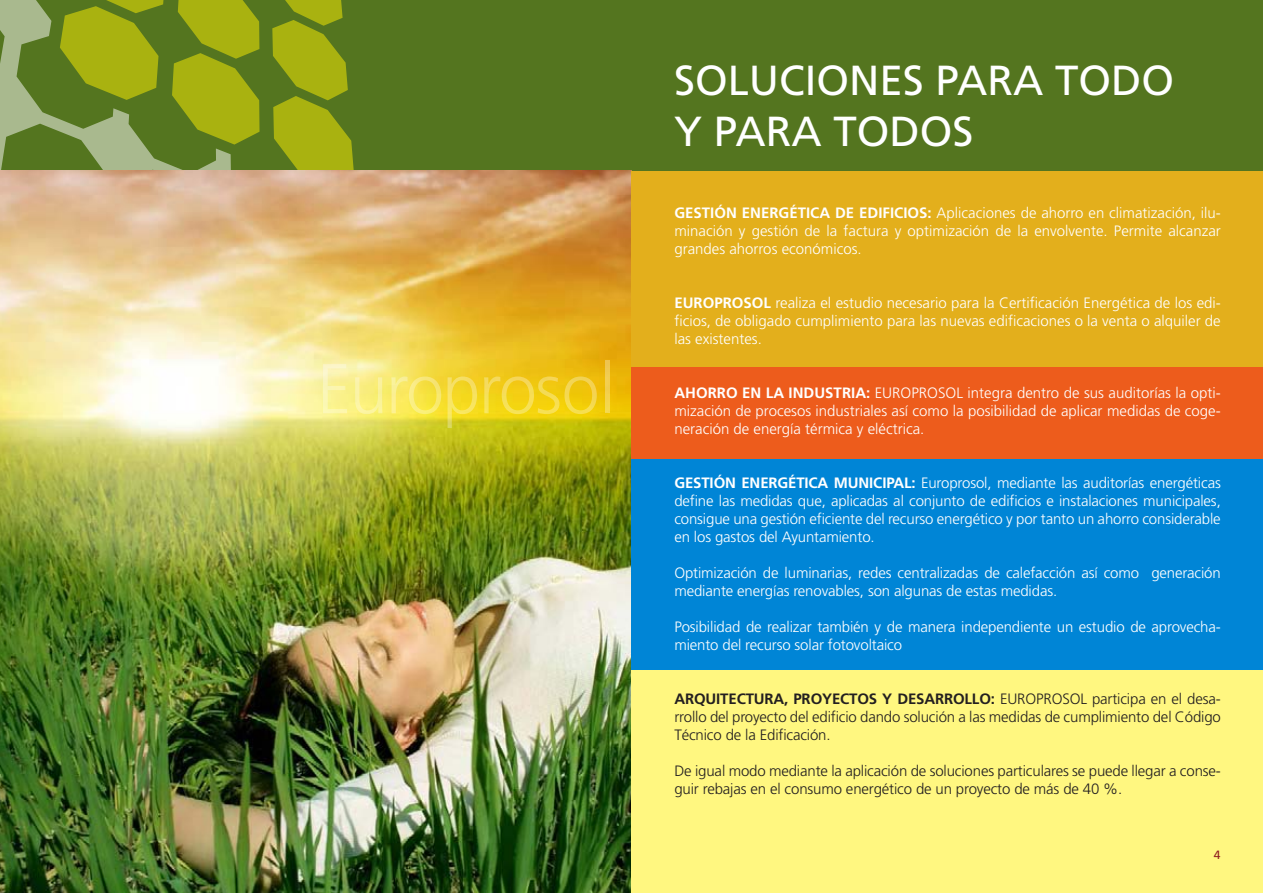
<style>
.page{position:relative;width:1263px;height:893px;background:#fff}
.page>*{position:absolute;margin:0;border:0;box-sizing:border-box;transform-origin:0 0}
.t1{font:42px "Frutiger";color:#fff}
.texto_masa{font:300 15px/18px "Frutiger";letter-spacing:-.01em;color:#fff;text-align:justify}
.texto_masa-2{font:300 15px/18px "Frutiger";letter-spacing:-.01em;color:#231f20;text-align:justify}
.t2{font:12px "Frutiger";color:#912121}
.s1{font-weight:700}
</style>
<div class="page">
<div style="left:0;top:0;width:1263px;height:171px;background:#54751f"></div>
<svg style="left:232px;top:0;width:122px;height:171px;fill:#a9b210"></svg>
<svg style="left:0;top:0;width:232px;height:171px"></svg>
<img style="left:0;top:171px;width:631px;height:722px">
<svg style="left:323px;top:364px;width:24px;height:49px"></svg>
<svg style="left:355px;top:377px;width:27px;height:37px"></svg>
<svg style="left:391px;top:376px;width:50px;height:38px;background:#f8e75f"></svg>
<svg style="left:447px;top:376px;width:30px;height:52px;background:#eed835"></svg>
<svg style="left:484px;top:376px;width:113px;height:38px;background:#f2d125"></svg>
<hr style="left:605px;top:360px;width:4px;height:53px;background:#f2cf4f">
<div style="left:631px;top:617px;width:632px;height:276px;background:#fff780"></div>
<div style="left:631px;top:458px;width:632px;height:211px;background:#0085d6"></div>
<div style="left:631px;top:171px;width:632px;height:204px;background:#e3af1c"></div>
<div style="left:631px;top:368px;width:632px;height:91px;background:#ed5c1c"></div>
<p class="t1" style="left:674px;top:56px;width:502px">SOLUCIONES PARA TODO</p>
<p class="t1" style="left:674px;top:106px;width:301px">Y PARA TODOS</p>
<p class="texto_masa" style="left:674px;top:204px;width:548px"><span class="s1">GESTIÓN ENERGÉTICA DE EDIFICIOS:</span> Aplicaciones de ahorro en climatización, ilu&shy;minación y gestión de la factura y optimización de la envolvente. Permite alcanzar grandes ahorros económicos.</p>
<p class="texto_masa" style="left:674px;top:294px;width:548px"><span class="s1">EUROPROSOL</span> realiza el estudio necesario para la Certificación Energética de los edi&shy;ficios, de obligado cumplimiento para las nuevas edificaciones o la venta o alquiler de las existentes.</p>
<p class="texto_masa" style="left:674px;top:384px;width:548px"><span class="s1">AHORRO EN LA INDUSTRIA:</span> EUROPROSOL integra dentro de sus auditorías la opti&shy;mización de procesos industriales así como la posibilidad de aplicar medidas de coge&shy;neración de energía térmica y eléctrica.</p>
<p class="texto_masa" style="left:674px;top:474px;width:548px"><span class="s1">GESTIÓN ENERGÉTICA MUNICIPAL:</span> Europrosol, mediante las auditorías energéticas define las medidas que, aplicadas al conjunto de edificios e instalaciones municipales, consigue una gestión eficiente del recurso energético y por tanto un ahorro considerable en los gastos del Ayuntamiento.</p>
<p class="texto_masa" style="left:674px;top:564px;width:548px">Optimización de luminarias, redes centralizadas de calefacción así como generación mediante energías renovables, son algunas de estas medidas.</p>
<p class="texto_masa" style="left:674px;top:618px;width:548px">Posibilidad de realizar también y de manera independiente un estudio de aprovecha&shy;miento del recurso solar fotovoltaico</p>
<p class="texto_masa-2" style="left:674px;top:690px;width:548px"><span class="s1">ARQUITECTURA, PROYECTOS Y DESARROLLO:</span> EUROPROSOL participa en el desa&shy;rrollo del proyecto del edificio dando solución a las medidas de cumplimiento del Código Técnico de la Edificación.</p>
<p class="texto_masa-2" style="left:674px;top:762px;width:548px">De igual modo mediante la aplicación de soluciones particulares se puede llegar a conse&shy;guir rebajas en el consumo energético de un proyecto de más de 40 %.</p>
<p class="t2" style="left:1214px;top:848px;width:8px">4</p>
</div>
